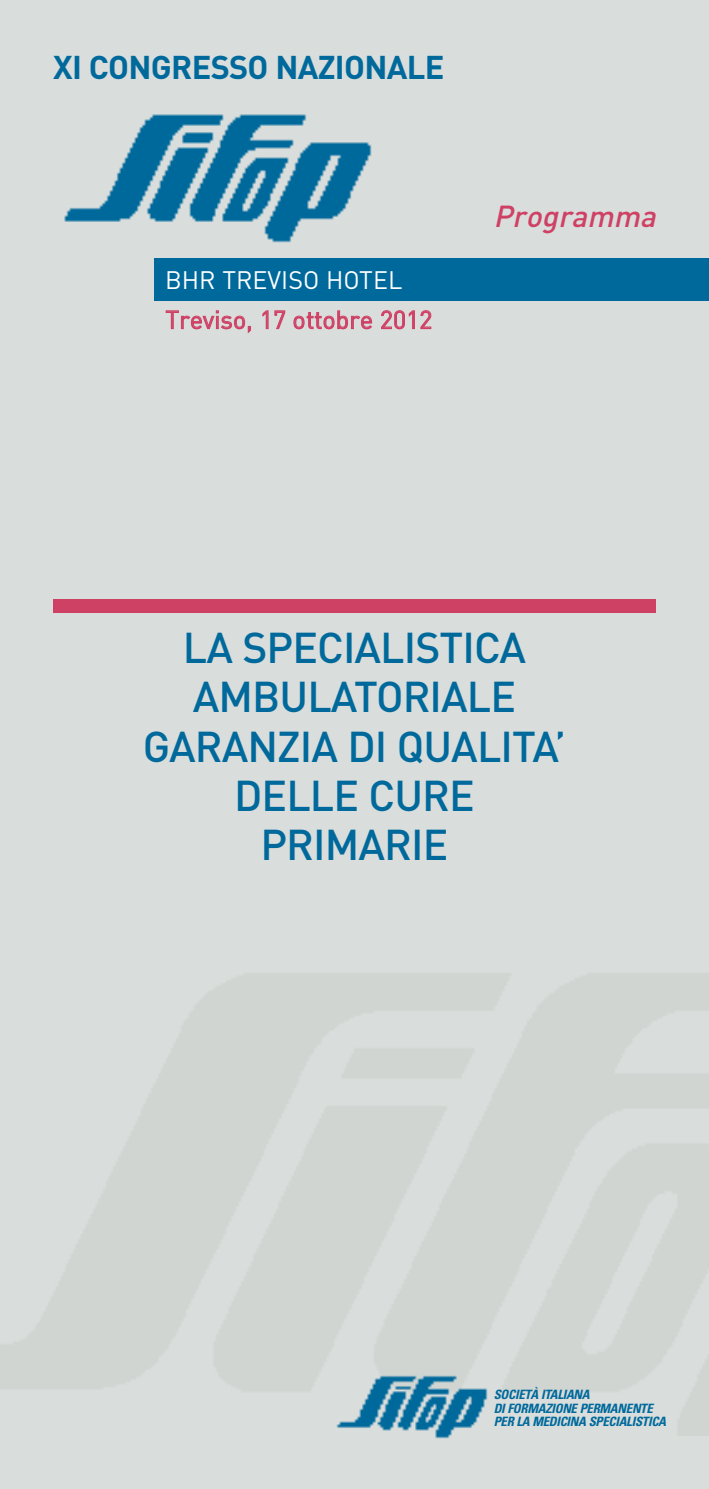
<style>
.page{position:relative;width:709px;height:1489px;background:#fff}
.page>*{position:absolute;margin:0;border:0;box-sizing:border-box;transform-origin:0 0}
.t1{font:500 42.5px/49px "DIN";letter-spacing:-.02em;color:#00699c;text-align:center}
.t2{font:700 32.5px "DIN";letter-spacing:-.02em;color:#00699c}
.t3{font:italic 500 30px "DIN";color:#cf4065}
.t4{font:25px "DIN";letter-spacing:.005em;color:#cf4065}
.t5{font:25px "DIN";color:#fff}
.t6{font:italic 700 condensed 12.75px/13.8px "Univers";letter-spacing:-.02em;color:#00699c}
</style>
<div class="page">
<div style="left:0;top:0;width:709px;height:1488px;background:#d9dddb"></div>
<div style="left:154px;top:258px;width:555px;height:42px;background:#00699c"></div>
<div style="left:53px;top:599px;width:603px;height:14px;background:#cf4065"></div>
<img style="left:64px;top:114px;width:308px;height:129px">
<img style="left:336px;top:1375px;width:152px;height:64px">
<h2 class="t2" style="left:53px;top:49px;width:393px">XI CONGRESSO NAZIONALE</h2>
<h3 class="t5" style="left:165px;top:266px;width:239px">BHR TREVISO HOTEL</h3>
<h3 class="t4" style="left:165px;top:305px;width:268px">Treviso, 17 ottobre 2012</h3>
<h3 class="t3" style="left:493px;top:199px;width:170px">Programma</h3>
<h1 class="t1" style="left:143px;top:624px;width:425px">LA SPECIALISTICA<br>AMBULATORIALE<br>GARANZIA DI QUALITA’<br>DELLE CURE<br>PRIMARIE</h1>
<p class="t6" style="left:494px;top:1388px;width:174px">SOCIETÀ ITALIANA<br>DI FORMAZIONE PERMANENTE<br>PER LA MEDICINA SPECIALISTICA</p>
</div>
